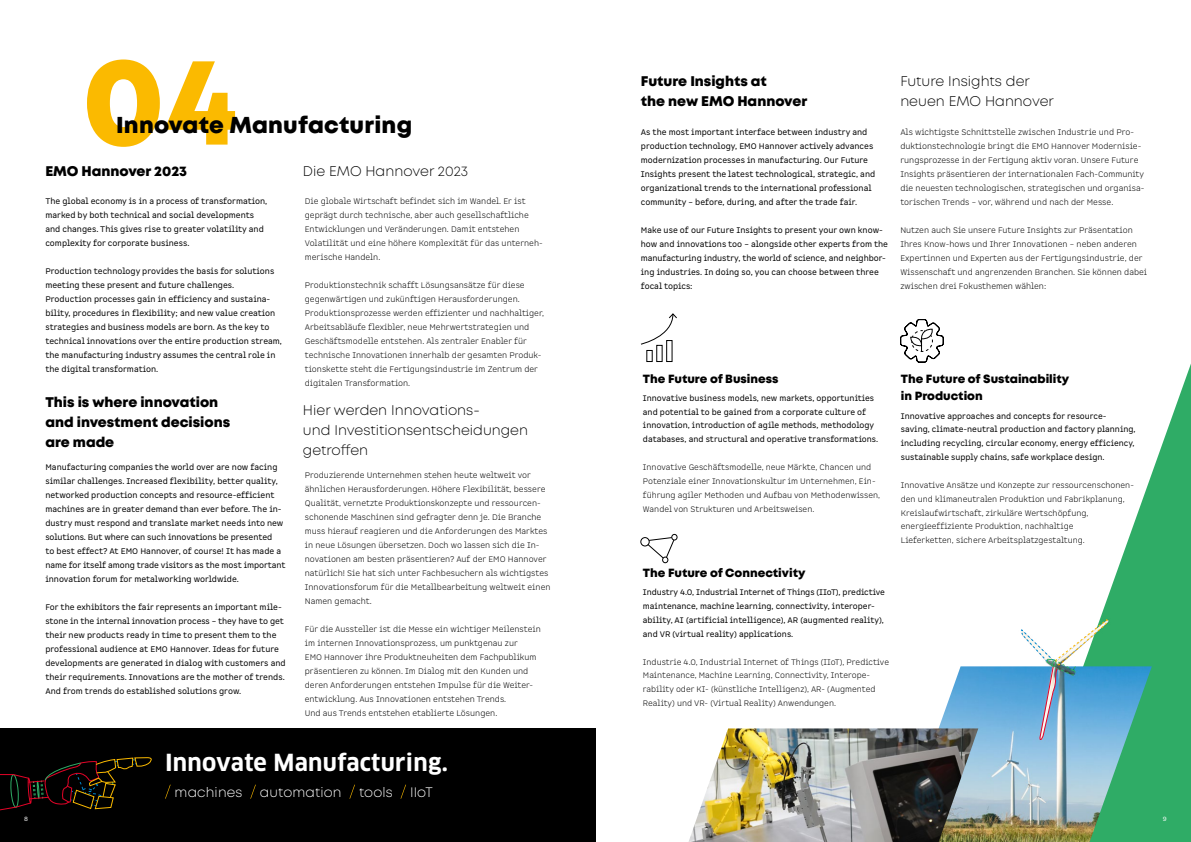
<style>
.page{position:relative;width:1191px;height:842px;background:#fff}
.page>*{position:absolute;margin:0;border:0;box-sizing:border-box;transform-origin:0 0}
.t1{font:800 125.1px "Mont";color:#fbba00}
.t2{font:700 23px "Clan Pro";letter-spacing:.01em;color:#fff}
.t3{font:800 23px "Mont";letter-spacing:.01em;color:#000}
.t4{font:300 14px/20px "Mont";color:#000}
.t5{font:800 14px/20px "Mont";color:#000}
.t6{font:300 13.7px "Mont";letter-spacing:.01em;color:#fff}
.t7{font:800 11.9px/17.8px "Mont";color:#000}
.t8{font:300 8px/14px "Spock Pro";color:#000}
.t9{font:8px/14px "Spock Pro";color:#000}
.t10{font:300 7.9px/13.9px "Spock Pro";color:#000}
.t11{font:7.9px/13.9px "Spock Pro";color:#000}
.t12{font:6px "Spock Pro";color:#fff}
</style>
<div class="page">
<svg style="left:1110px;top:364px;width:81px;height:478px;fill:#2fac66"></svg>
<div style="left:0;top:729px;width:595px;height:113px;background:#000"></div>
<svg style="left:641px;top:313px;width:36px;height:32px"></svg>
<div style="left:646px;top:350px;width:6px;height:12px;border:1px solid #000"></div>
<div style="left:656px;top:345px;width:6px;height:17px;border:1px solid #000"></div>
<div style="left:666px;top:340px;width:6px;height:22px;border:1px solid #000"></div>
<div style="left:640px;top:537px;width:9px;height:9px;border:1px solid #000;border-radius:50%"></div>
<svg style="left:646px;top:534px;width:31px;height:29px"></svg>
<svg style="left:900px;top:319px;width:43px;height:44px"></svg>
<img style="left:1099px;top:591px;width:19px;height:75px">
<img style="left:939px;top:666px;width:212px;height:176px">
<img style="left:688px;top:728px;width:290px;height:114px">
<img style="left:1021px;top:620px;width:86px;height:124px">
<svg style="left:0;top:757px;width:152px;height:54px"></svg>
<svg style="left:165px;top:785px;width:6px;height:14px"></svg>
<svg style="left:250px;top:785px;width:6px;height:14px"></svg>
<svg style="left:349px;top:785px;width:6px;height:14px"></svg>
<svg style="left:400px;top:785px;width:6px;height:14px"></svg>
<h1 class="t1" style="left:82px;top:19px;width:157px">04</h1>
<h2 class="t3" style="left:116px;top:110px;width:297px">Innovate Manufacturing</h2>
<h3 class="t5" style="left:45px;top:162px;width:143px">EMO Hannover 2023</h3>
<p class="t9" style="left:45px;top:194px;width:223px">The global economy is in a process of transformation, marked by both technical and social developments and changes. This gives rise to greater volatility and complexity for corporate business.</p>
<p class="t9" style="left:45px;top:264px;width:238px">Production technology provides the basis for solutions meeting these present and future challenges.<br>Production processes gain in efficiency and sustaina&shy;bility, procedures in flexibility; and new value creation strategies and business models are born. As the key to technical innovations over the entire production stream, the manufacturing industry assumes the central role in the digital transformation.</p>
<h3 class="t4" style="left:303px;top:162px;width:167px">Die EMO Hannover 2023</h3>
<p class="t8" style="left:305px;top:194px;width:239px">Die globale Wirtschaft befindet sich im Wandel. Er ist geprägt durch technische, aber auch gesellschaftliche Entwicklungen und Veränderungen. Damit entstehen Volatilität und eine höhere Komplexität für das unterneh&shy;merische Handeln.</p>
<p class="t8" style="left:305px;top:278px;width:241px">Produktionstechnik schafft Lösungsansätze für diese gegenwärtigen und zukünftigen Herausforderungen.<br>Produktionsprozesse werden effizienter und nachhaltiger, Arbeitsabläufe flexibler, neue Mehrwertstrategien und Geschäftsmodelle entstehen. Als zentraler Enabler für technische Innovationen innerhalb der gesamten Produk&shy;tionskette steht die Fertigungsindustrie im Zentrum der digitalen Transformation.</p>
<h3 class="t5" style="left:45px;top:393px;width:186px">This is where innovation and investment decisions are made</h3>
<h3 class="t4" style="left:303px;top:400px;width:227px">Hier werden Innovations-<br>und Investitionsentscheidungen getroffen</h3>
<p class="t9" style="left:45px;top:460px;width:242px">Manufacturing companies the world over are now facing similar challenges. Increased flexibility, better quality, networked production concepts and resource-efficient machines are in greater demand than ever before. The in&shy;dustry must respond and translate market needs into new solutions. But where can such innovations be presented<br>to best effect? At EMO Hannover, of course! It has made a name for itself among trade visitors as the most important innovation forum for metalworking worldwide.</p>
<p class="t9" style="left:45px;top:600px;width:242px">For the exhibitors the fair represents an important mile&shy;stone in the internal innovation process – they have to get their new products ready in time to present them to the professional audience at EMO Hannover. Ideas for future developments are generated in dialog with customers and their requirements. Innovations are the mother of trends.<br>And from trends do established solutions grow.</p>
<p class="t8" style="left:305px;top:468px;width:247px">Produzierende Unternehmen stehen heute weltweit vor ähnlichen Herausforderungen. Höhere Flexibilität, bessere Qualität, vernetzte Produktionskonzepte und ressourcen&shy;schonende Maschinen sind gefragter denn je. Die Branche muss hierauf reagieren und die Anforderungen des Marktes in neue Lösungen übersetzen. Doch wo lassen sich die In&shy;novationen am besten präsentieren? Auf der EMO Hannover natürlich! Sie hat sich unter Fachbesuchern als wichtigstes Innovationsforum für die Metallbearbeitung weltweit einen Namen gemacht.</p>
<p class="t8" style="left:305px;top:622px;width:237px">Für die Aussteller ist die Messe ein wichtiger Meilenstein im internen Innovationsprozess, um punktgenau zur<br>EMO Hannover ihre Produktneuheiten dem Fachpublikum präsentieren zu können. Im Dialog mit den Kunden und deren Anforderungen entstehen Impulse für die Weiter&shy;entwicklung. Aus Innovationen entstehen Trends.<br>Und aus Trends entstehen etablierte Lösungen.</p>
<h2 class="t2" style="left:165px;top:749px;width:284px">Innovate Manufacturing.</h2>
<h3 class="t6" style="left:175px;top:783px;width:69px">machines</h3>
<h3 class="t6" style="left:260px;top:783px;width:83px">automation</h3>
<h3 class="t6" style="left:359px;top:783px;width:35px">tools</h3>
<h3 class="t6" style="left:410px;top:783px;width:24px">IIoT</h3>
<h3 class="t5" style="left:641px;top:71px;width:168px">Future Insights at<br>the new EMO Hannover</h3>
<p class="t9" style="left:641px;top:125px;width:236px">As the most important interface between industry and production technology, EMO Hannover actively advances modernization processes in manufacturing. Our Future Insights present the latest technological, strategic, and organizational trends to the international professional community – before, during, and after the trade fair.</p>
<p class="t9" style="left:641px;top:223px;width:249px">Make use of our Future Insights to present your own know&shy;how and innovations too – alongside other experts from the manufacturing industry, the world of science, and neighbor&shy;ing industries. In doing so, you can choose between three focal topics:</p>
<h3 class="t4" style="left:900px;top:71px;width:155px">Future Insights der neuen EMO Hannover</h3>
<p class="t8" style="left:900px;top:125px;width:246px">Als wichtigste Schnittstelle zwischen Industrie und Pro&shy;duktionstechnologie bringt die EMO Hannover Modernisie&shy;rungsprozesse in der Fertigung aktiv voran. Unsere Future Insights präsentieren der internationalen Fach-Community die neuesten technologischen, strategischen und organisa&shy;torischen Trends – vor, während und nach der Messe.</p>
<p class="t8" style="left:900px;top:223px;width:248px">Nutzen auch Sie unsere Future Insights zur Präsentation Ihres Know-hows und Ihrer Innovationen – neben anderen Expertinnen und Experten aus der Fertigungsindustrie, der Wissenschaft und angrenzenden Branchen. Sie können dabei zwischen drei Fokusthemen wählen:</p>
<h3 class="t7" style="left:643px;top:370px;width:137px">The Future of Business</h3>
<p class="t11" style="left:643px;top:391px;width:237px">Innovative business models, new markets, opportunities and potential to be gained from a corporate culture of innovation, introduction of agile methods, methodology databases, and structural and operative transformations.</p>
<p class="t10" style="left:643px;top:460px;width:239px">Innovative Geschäftsmodelle, neue Märkte, Chancen und Potenziale einer Innovationskultur im Unternehmen, Ein&shy;führung agiler Methoden und Aufbau von Methodenwissen, Wandel von Strukturen und Arbeitsweisen.</p>
<h3 class="t7" style="left:643px;top:564px;width:164px">The Future of Connectivity</h3>
<p class="t11" style="left:643px;top:585px;width:243px">Industry 4.0, Industrial Internet of Things (IIoT), predictive maintenance, machine learning, connectivity, interoper&shy;ability, AI (artificial intelligence), AR (augmented reality), and VR (virtual reality) applications.</p>
<p class="t10" style="left:643px;top:655px;width:248px">Industrie 4.0, Industrial Internet of Things (IIoT), Predictive Maintenance, Machine Learning, Connectivity, Interope&shy;rability oder KI- (künstliche Intelligenz), AR- (Augmented Reality) und VR- (Virtual Reality) Anwendungen.</p>
<h3 class="t7" style="left:900px;top:370px;width:170px">The Future of Sustainability in Production</h3>
<p class="t11" style="left:900px;top:409px;width:236px">Innovative approaches and concepts for resource&shy;saving, climate-neutral production and factory planning, including recycling, circular economy, energy efficiency, sustainable supply chains, safe workplace design.</p>
<p class="t10" style="left:900px;top:478px;width:235px">Innovative Ansätze und Konzepte zur ressourcenschonen&shy;den und klimaneutralen Produktion und Fabrikplanung, Kreislaufwirtschaft, zirkuläre Wertschöpfung, energieeffiziente Produktion, nachhaltige<br>Lieferketten, sichere Arbeitsplatzgestaltung.</p>
<p class="t12" style="left:24px;top:815px;width:5px">8</p>
<p class="t12" style="left:1163px;top:815px;width:5px">9</p>
</div>
